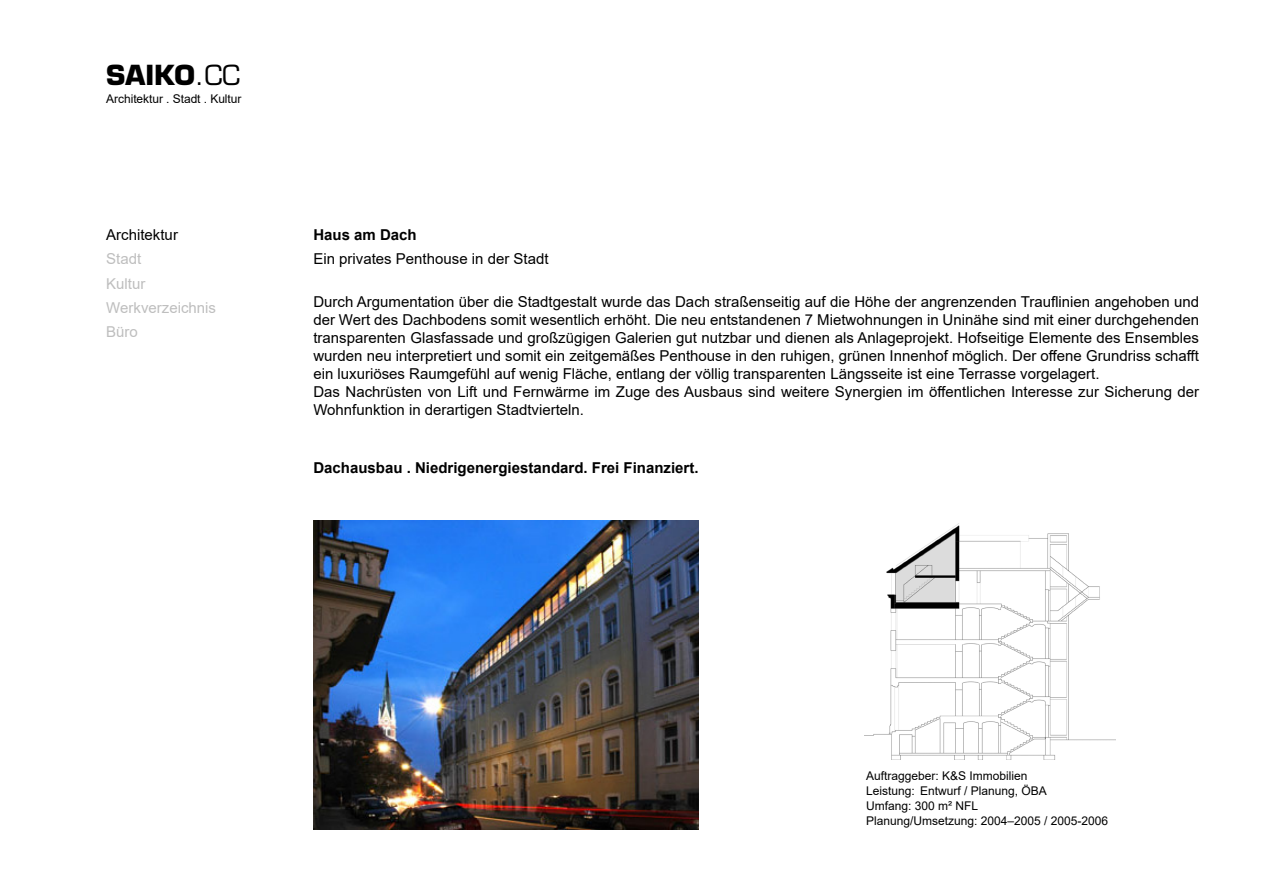
<style>
.page{position:relative;width:1263px;height:893px;background:#fff}
.page>*{position:absolute;margin:0;border:0;box-sizing:border-box;transform-origin:0 0}
.t1{font:700 27px "Eurostile";color:#000}
.t2{font:15px/18px "Arial";color:#000}
.t3{font:700 15px "Arial";color:#000}
.t4{font:15px/24.3px "Arial";color:#bebebe}
.t5{font:12px/15px "Arial";color:#000}
.s1{font-weight:400}
</style>
<div class="page">
<img style="left:313px;top:521px;width:386px;height:308px">
<img style="left:865px;top:524px;width:250px;height:235px">
<h1 class="t1" style="left:106px;top:59px;width:135px">SAIKO<span class="s1">.CC</span></h1>
<p class="t5" style="left:106px;top:92px;width:137px">Architektur . Stadt . Kultur</p>
<p class="t2" style="left:106px;top:225px;width:73px">Architektur</p>
<p class="t4" style="left:106px;top:247px;width:111px">Stadt<br>Kultur<br>Werkverzeichnis<br>Büro</p>
<p class="t3" style="left:313px;top:224px;width:105px">Haus am Dach</p>
<p class="t2" style="left:313px;top:250px;width:237px">Ein privates Penthouse in der Stadt</p>
<p class="t2" style="left:313px;top:292px;width:887px">Durch Argumentation über die Stadtgestalt wurde das Dach straßenseitig auf die Höhe der angrenzenden Trauflinien angehoben und der Wert des Dachbodens somit wesentlich erhöht. Die neu entstandenen 7 Mietwohnungen in Uninähe sind mit einer durchgehenden transparenten Glasfassade und großzügigen Galerien gut nutzbar und dienen als Anlageprojekt. Hofseitige Elemente des Ensembles wurden neu interpretiert und somit ein zeitgemäßes Penthouse in den ruhigen, grünen Innenhof möglich. Der offene Grundriss schafft ein luxuriöses Raumgefühl auf wenig Fläche, entlang der völlig transparenten Längsseite ist eine Terrasse vorgelagert.<br>Das Nachrüsten von Lift und Fernwärme im Zuge des Ausbaus sind weitere Synergien im öffentlichen Interesse zur Sicherung der Wohnfunktion in derartigen Stadtvierteln.</p>
<p class="t3" style="left:313px;top:457px;width:387px">Dachausbau . Niedrigenergiestandard. Frei Finanziert.</p>
<p class="t5" style="left:866px;top:768px;width:244px">Auftraggeber: K&amp;S Immobilien<br>Leistung: Entwurf / Planung, ÖBA<br>Umfang: 300 m² NFL<br>Planung/Umsetzung: 2004–2005 / 2005-2006</p>
</div>
